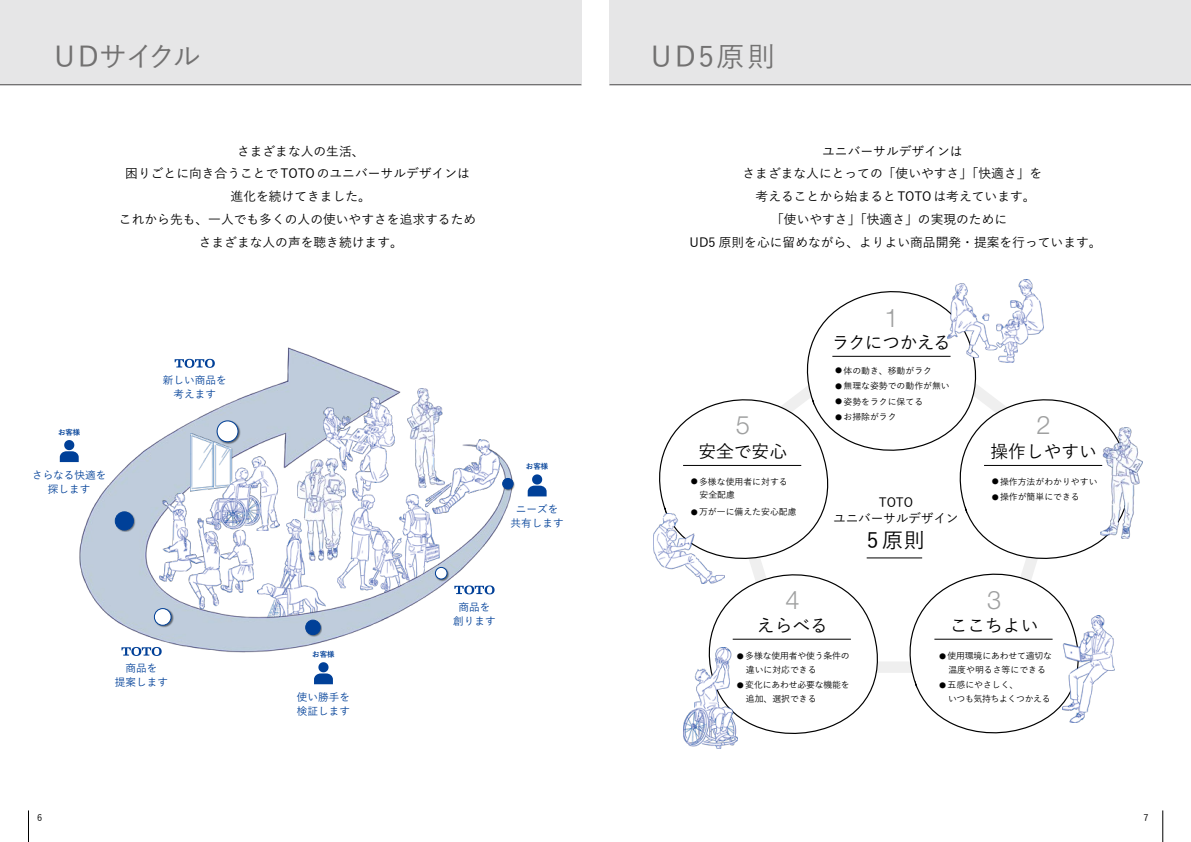
<style>
.page{position:relative;width:1191px;height:842px;background:#fff}
.page>*{position:absolute;margin:0;border:0;box-sizing:border-box;transform-origin:0 0}
.t1{font:500 28.3px "Yu Go";letter-spacing:.035em;color:#727171}
.t2{font:300 25.5px "Helvetica Neue LT Std";color:#9fa0a0}
.t3{font:500 21.3px "Yu Go";color:#000}
.t4{font:500 17.7px "Yu Go";color:#000}
.t5{font:500 17.7px "Yu Go";letter-spacing:-.05em;color:#000}
.t6{font:500 12.8px/22.7px "Yu Go";color:#000;text-align:center}
.t7{font:500 12.8px/15.7px "Yu Go";letter-spacing:-.02em;color:#000;text-align:center}
.t8{font:500 10.6px/14.2px "Yu Go";color:#004098;text-align:center}
.t9{font:500 9.2px "Yu Go";color:#000}
.t10{font:500 8.9px/13.5px "Yu Go";color:#000}
.t11{font:500 8.9px/13.5px "Yu Go";letter-spacing:-.02em;color:#000}
.t12{font:500 8.9px/13.5px "Yu Go";letter-spacing:-.04em;color:#000}
.t13{font:700 7.4px "Yu Go";color:#004098}
.s1{font-size:7.1px}
</style>
<div class="page">
<hr style="left:28px;top:810px;width:1px;height:32px;background:#000">
<hr style="left:1162px;top:810px;width:1px;height:32px;background:#000">
<svg style="left:659px;top:291px;width:470px;height:271px"></svg>
<svg style="left:701px;top:571px;width:186px;height:163px"></svg>
<svg style="left:899px;top:571px;width:170px;height:163px"></svg>
<div style="left:609px;top:0;width:582px;height:85px;background:#e6e6e7"></div>
<hr style="left:609px;top:84px;width:582px;height:1px;background:#727171">
<div style="left:0;top:0;width:581px;height:85px;background:#e6e6e7"></div>
<hr style="left:0;top:84px;width:581px;height:1px;background:#727171">
<hr style="left:832px;top:356px;width:118px;height:1px;background:#000">
<hr style="left:984px;top:465px;width:118px;height:1px;background:#000">
<hr style="left:683px;top:465px;width:118px;height:1px;background:#000">
<hr style="left:934px;top:639px;width:118px;height:1px;background:#000">
<hr style="left:732px;top:639px;width:119px;height:1px;background:#000">
<hr style="left:866px;top:557px;width:56px;height:1px;background:#000">
<img style="left:947px;top:280px;width:96px;height:83px">
<img style="left:1100px;top:427px;width:42px;height:111px">
<img style="left:1062px;top:616px;width:52px;height:107px">
<img style="left:683px;top:647px;width:54px;height:101px">
<img style="left:653px;top:513px;width:71px;height:70px">
<img style="left:59px;top:347px;width:488px;height:338px">
<img style="left:191px;top:434px;width:88px;height:96px">
<img style="left:159px;top:494px;width:94px;height:114px">
<img style="left:323px;top:397px;width:71px;height:104px">
<img style="left:298px;top:459px;width:47px;height:102px">
<img style="left:407px;top:389px;width:37px;height:98px">
<img style="left:426px;top:440px;width:73px;height:73px">
<svg style="left:175px;top:359px;width:40px;height:9px"></svg>
<svg style="left:454px;top:585px;width:40px;height:9px"></svg>
<svg style="left:121px;top:647px;width:41px;height:9px"></svg>
<svg style="left:60px;top:440px;width:19px;height:22px"></svg>
<svg style="left:314px;top:662px;width:19px;height:22px"></svg>
<svg style="left:528px;top:474px;width:18px;height:22px"></svg>
<div style="left:115px;top:511px;width:21px;height:21px;background:#000;opacity:.5"></div>
<div style="left:115px;top:512px;width:18px;height:18px;background:#004098;border-radius:50%"></div>
<div style="left:115px;top:512px;width:19px;height:18px;border:1px solid #004098;border-radius:50%"></div>
<div style="left:217px;top:420px;width:24px;height:24px;background:#000;opacity:.5"></div>
<div style="left:217px;top:421px;width:21px;height:21px;background:#fff;border-radius:50%"></div>
<div style="left:217px;top:420px;width:21px;height:22px;border:1px solid #004098;border-radius:50%"></div>
<div style="left:305px;top:620px;width:17px;height:17px;background:#000;opacity:.5"></div>
<div style="left:306px;top:620px;width:14px;height:15px;background:#004098;border-radius:50%"></div>
<div style="left:305px;top:620px;width:15px;height:15px;border:1px solid #004098;border-radius:50%"></div>
<div style="left:154px;top:608px;width:20px;height:20px;background:#000;opacity:.5"></div>
<div style="left:154px;top:609px;width:17px;height:16px;background:#fff;border-radius:50%"></div>
<div style="left:154px;top:608px;width:17px;height:18px;border:1px solid #004098;border-radius:50%"></div>
<div style="left:502px;top:478px;width:13px;height:13px;background:#000;opacity:.5"></div>
<div style="left:502px;top:478px;width:11px;height:11px;background:#004098;border-radius:50%"></div>
<div style="left:502px;top:478px;width:11px;height:11px;border:1px solid #004098;border-radius:50%"></div>
<div style="left:435px;top:567px;width:15px;height:14px;background:#000;opacity:.5"></div>
<div style="left:435px;top:567px;width:12px;height:12px;background:#fff;border-radius:50%"></div>
<div style="left:435px;top:567px;width:12px;height:12px;border:1px solid #004098;border-radius:50%"></div>
<h1 class="t1" style="left:54px;top:31px;width:148px">U Dサイクル</h1>
<p class="t6" style="left:119px;top:138px;width:359px">さまざまな人の生活、<br>困りごとに向き合うことで TOTO のユニバーサルデザインは進化を続けてきました。<br>これから先も、一人でも多くの人の使いやすさを追求するためさまざまな人の声を聴き続けます。</p>
<p class="t13" style="left:58px;top:428px;width:24px">お客様</p>
<p class="t8" style="left:32px;top:466px;width:76px">さらなる快適を探します</p>
<p class="t8" style="left:163px;top:372px;width:65px">新しい商品を考えます</p>
<p class="t8" style="left:115px;top:660px;width:55px">商品を<br>提案します</p>
<p class="t13" style="left:312px;top:650px;width:24px">お客様</p>
<p class="t8" style="left:297px;top:688px;width:55px;text-align:left">使い勝手を検証します</p>
<p class="t13" style="left:526px;top:462px;width:24px">お客様</p>
<p class="t8" style="left:510px;top:501px;width:55px">ニーズを共有します</p>
<p class="t8" style="left:453px;top:598px;width:44px">商品を創ります</p>
<h1 class="t1" style="left:651px;top:31px;width:126px">UD5原則</h1>
<p class="t6" style="left:822px;top:138px;width:142px">ユニバーサルデザインは</p>
<p class="t6" style="left:742px;top:161px;width:301px">さまざまな人にとっての「使いやすさ」「快適さ」を</p>
<p class="t6" style="left:755px;top:183px;width:281px">考えることから始まるとTOTO は考えています。</p>
<p class="t6" style="left:771px;top:206px;width:237px">「使いやすさ」「快適さ」の実現のために</p>
<p class="t6" style="left:689px;top:229px;width:413px">UD5 原則を心に留めながら、よりよい商品開発・提案を行っています。</p>
<h2 class="t2" style="left:884px;top:302px;width:16px">1</h2>
<h3 class="t5" style="left:832px;top:326px;width:121px">ラクにつかえる</h3>
<h2 class="t2" style="left:735px;top:409px;width:16px">5</h2>
<p class="t10" style="left:835px;top:362px;width:98px"><span class="s1">●</span> 体の動き、移動がラク</p>
<p class="t10" style="left:835px;top:378px;width:116px"><span class="s1">●</span> 無理な姿勢での動作が無い</p>
<p class="t10" style="left:835px;top:394px;width:90px"><span class="s1">●</span> 姿勢をラクに保てる</p>
<p class="t10" style="left:835px;top:409px;width:63px"><span class="s1">●</span> お掃除がラク</p>
<h2 class="t2" style="left:1036px;top:409px;width:16px">2</h2>
<h3 class="t4" style="left:698px;top:436px;width:90px">安全で安心</h3>
<h3 class="t4" style="left:990px;top:436px;width:108px">操作しやすい</h3>
<p class="t10" style="left:690px;top:474px;width:98px"><span class="s1">●</span> 多様な使用者に対する　安全配慮</p>
<p class="t10" style="left:690px;top:504px;width:107px"><span class="s1">●</span> 万が一に備えた安心配慮</p>
<p class="t7" style="left:833px;top:493px;width:127px">TOTO<br>ユニバーサルデザイン</p>
<h3 class="t3" style="left:866px;top:521px;width:60px">5原則</h3>
<p class="t10" style="left:991px;top:474px;width:107px"><span class="s1">●</span> 操作方法がわかりやすい</p>
<p class="t10" style="left:991px;top:489px;width:90px"><span class="s1">●</span> 操作が簡単にできる</p>
<h2 class="t2" style="left:785px;top:584px;width:16px">4</h2>
<h2 class="t2" style="left:987px;top:584px;width:16px">3</h2>
<h3 class="t4" style="left:757px;top:609px;width:72px">えらべる</h3>
<p class="t11" style="left:737px;top:648px;width:114px"><span class="s1">●</span> 多様な使用者や使う条件の　違いに対応できる</p>
<p class="t11" style="left:737px;top:677px;width:114px"><span class="s1">●</span> 変化にあわせ必要な機能を　追加、選択できる</p>
<h3 class="t4" style="left:949px;top:609px;width:90px">ここちよい</h3>
<p class="t11" style="left:939px;top:648px;width:114px"><span class="s1">●</span> 使用環境にあわせて適切な　温度や明るさ等にできる</p>
<p class="t12" style="left:939px;top:677px;width:113px"><span class="s1">●</span> 五感にやさしく、<br>　いつも気持ちよくつかえる</p>
<p class="t9" style="left:37px;top:809px;width:7px">6</p>
<p class="t9" style="left:1143px;top:809px;width:7px">7</p>
</div>
